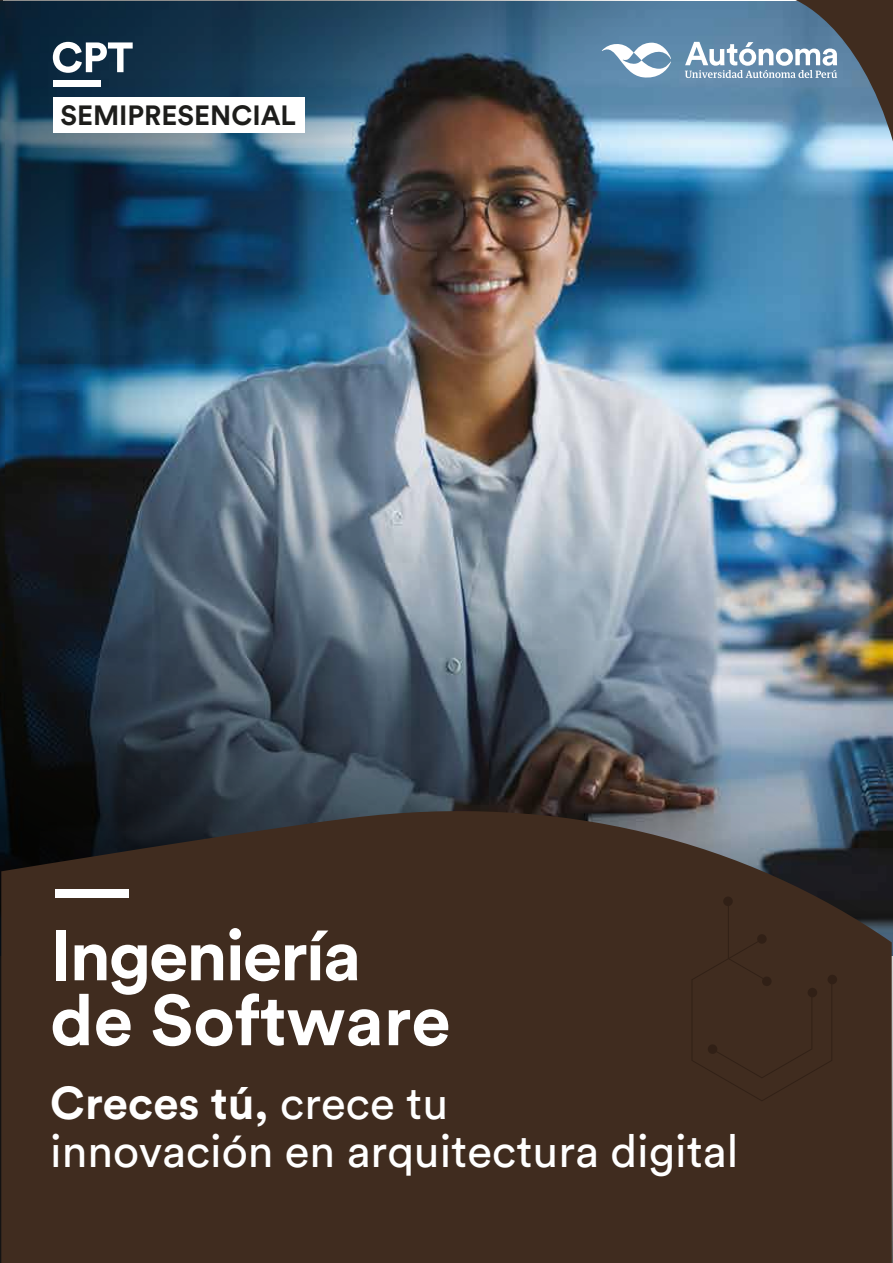
<style>
.page{position:relative;width:893px;height:1263px;background:#fff}
.page>*{position:absolute;margin:0;border:0;box-sizing:border-box;transform-origin:0 0}
.t1{font:700 70.95px/64.9px "Circular Std";letter-spacing:-.03em;color:#fff}
.t2{font:45.6px/48.2px "Circular Std";color:#fff}
.t3{font:700 27.6px "Circular Std";color:#1d1d1b}
.s1{font-weight:700}
</style>
<div class="page">
<img style="left:0;top:0;width:893px;height:1212px">
<svg style="left:1px;top:792px;width:891px;height:471px;fill:#402c1f"></svg>
<svg style="left:723px;top:896px;width:10px;height:10px"></svg>
<div style="left:827px;top:974px;width:10px;height:11px;background:#312016;border-radius:4px"></div>
<div style="left:691px;top:901px;width:141px;height:200px;background:#402c1f"></div>
<div style="left:55px;top:889px;width:74px;height:9px;background:#fff"></div>
<div style="left:53px;top:97px;width:252px;height:35px;background:#fff"></div>
<div style="left:53px;top:80px;width:47px;height:7px;background:#fff"></div>
<svg style="left:53px;top:42px;width:80px;height:31px"></svg>
<svg style="left:602px;top:41px;width:69px;height:38px"></svg>
<svg style="left:685px;top:0;width:208px;height:144px"></svg>
<p class="t3" style="left:60px;top:97px;width:237px">SEMIPRESENCIAL</p>
<h1 class="t1" style="left:50px;top:921px;width:402px">Ingeniería de Software</h1>
<p class="t2" style="left:50px;top:1078px;width:690px"><span class="s1">Creces tú,</span> crece tu<br>innovación en arquitectura digital</p>
</div>
